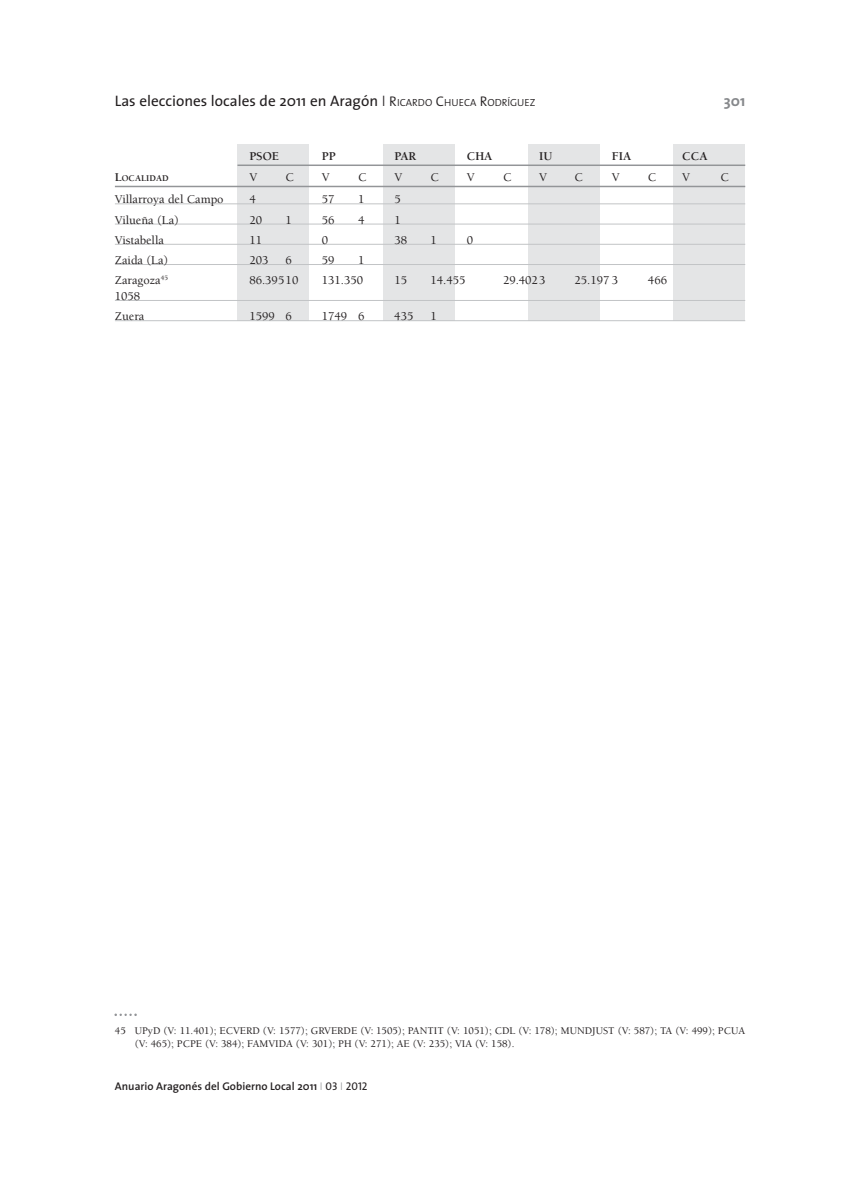
<style>
.page{position:relative;width:844px;height:1191px;background:#fff}
.page>*{position:absolute;margin:0;border:0;box-sizing:border-box;transform-origin:0 0}
.t1{font:15.22px "The Sans";color:#231f20}
.t2{font:700 15.22px "The Sans";color:#86888b}
.t3{font:500 12.25px/20.3px "Berkeley";color:#231f20}
.t4{font:700 12.25px "Berkeley";color:#231f20}
.t5{font:600 11.2px "The Sans";color:#231f20}
.t6{font:500 10.5px/13.1px "Berkeley";color:#231f20}
.t7{font:700 9.1px "Berkeley";color:#231f20}
.s1{font-weight:300}
.s2{font-weight:300;font-size:14px}
.s3{font-weight:300;font-size:10.33px}
.s4{font-size:12.25px}
.s5{font-weight:200;color:#86888b}
.s6{font-family:"The Sans Caps";font-weight:400}
</style>
<div class="page">
<div style="left:237px;top:144px;width:72px;height:177px;background:#e4e5e6"></div>
<div style="left:383px;top:144px;width:71px;height:177px;background:#e4e5e6"></div>
<div style="left:528px;top:144px;width:72px;height:177px;background:#e4e5e6"></div>
<div style="left:673px;top:144px;width:72px;height:177px;background:#e4e5e6"></div>
<hr style="left:237px;top:164px;width:508px;height:2px;background:#939598">
<hr style="left:115px;top:186px;width:630px;height:1px;background:#939598">
<hr style="left:115px;top:203px;width:630px;height:1px;background:#c2c4c6">
<hr style="left:115px;top:224px;width:630px;height:1px;background:#c2c4c6">
<hr style="left:115px;top:244px;width:630px;height:1px;background:#c2c4c6">
<hr style="left:115px;top:264px;width:630px;height:1px;background:#c2c4c6">
<hr style="left:115px;top:300px;width:630px;height:1px;background:#c2c4c6">
<hr style="left:115px;top:320px;width:630px;height:1px;background:#c2c4c6">
<svg style="left:114px;top:1013px;width:23px;height:3px"></svg>
<h1 class="t1" style="left:115px;top:94px;width:422px">Las elecciones locales de 2011 en Aragón <span class="s1">I</span> <span class="s2">R</span><span class="s3">ICARDO</span> <span class="s2">C</span><span class="s3">HUECA</span> <span class="s2">R</span><span class="s3">ODRÍGUEZ</span></h1>
<h1 class="t2" style="left:723px;top:94px;width:23px">301</h1>
<p class="t4" style="left:249px;top:151px;width:31px">PSOE</p>
<p class="t4" style="left:322px;top:151px;width:15px">PP</p>
<p class="t4" style="left:394px;top:151px;width:23px">PAR</p>
<p class="t4" style="left:467px;top:151px;width:27px">CHA</p>
<p class="t4" style="left:539px;top:151px;width:15px">IU</p>
<p class="t4" style="left:611px;top:151px;width:21px">FIA</p>
<p class="t4" style="left:682px;top:151px;width:27px">CCA</p>
<p class="t7" style="left:115px;top:174px;width:55px"><span class="s4">L</span>OCALIDAD</p>
<p class="t3" style="left:249px;top:168px;width:9px">V</p>
<p class="t3" style="left:285px;top:168px;width:10px">C</p>
<p class="t3" style="left:322px;top:168px;width:9px">V</p>
<p class="t3" style="left:358px;top:168px;width:10px">C</p>
<p class="t3" style="left:394px;top:168px;width:9px">V</p>
<p class="t3" style="left:430px;top:168px;width:10px">C</p>
<p class="t3" style="left:467px;top:168px;width:9px">V</p>
<p class="t3" style="left:503px;top:168px;width:10px">C</p>
<p class="t3" style="left:539px;top:168px;width:9px">V</p>
<p class="t3" style="left:574px;top:168px;width:10px">C</p>
<p class="t3" style="left:611px;top:168px;width:9px">V</p>
<p class="t3" style="left:648px;top:168px;width:10px">C</p>
<p class="t3" style="left:682px;top:168px;width:9px">V</p>
<p class="t3" style="left:720px;top:168px;width:10px">C</p>
<p class="t3" style="left:115px;top:191px;width:110px">Villarroya del Campo</p>
<p class="t3" style="left:249px;top:191px;width:8px">4</p>
<p class="t3" style="left:322px;top:191px;width:14px">57</p>
<p class="t3" style="left:358px;top:191px;width:8px">1</p>
<p class="t3" style="left:394px;top:191px;width:8px">5</p>
<p class="t3" style="left:115px;top:211px;width:66px">Vilueña (La)</p>
<p class="t3" style="left:249px;top:211px;width:14px">20</p>
<p class="t3" style="left:286px;top:211px;width:8px">1</p>
<p class="t3" style="left:322px;top:211px;width:14px">56</p>
<p class="t3" style="left:358px;top:211px;width:8px">4</p>
<p class="t3" style="left:394px;top:211px;width:8px">1</p>
<p class="t3" style="left:115px;top:231px;width:50px">Vistabella</p>
<p class="t3" style="left:249px;top:231px;width:14px">11</p>
<p class="t3" style="left:322px;top:231px;width:8px">0</p>
<p class="t3" style="left:394px;top:231px;width:14px">38</p>
<p class="t3" style="left:430px;top:231px;width:8px">1</p>
<p class="t3" style="left:467px;top:231px;width:8px">0</p>
<p class="t3" style="left:115px;top:251px;width:55px">Zaida (La)</p>
<p class="t3" style="left:249px;top:251px;width:21px">203</p>
<p class="t3" style="left:285px;top:251px;width:8px">6</p>
<p class="t3" style="left:322px;top:251px;width:14px">59</p>
<p class="t3" style="left:358px;top:251px;width:8px">1</p>
<p class="t3" style="left:115px;top:271px;width:55px">Zaragoza<sup>45</sup></p>
<p class="t3" style="left:249px;top:271px;width:50px">86.39510</p>
<p class="t3" style="left:322px;top:271px;width:43px">131.350</p>
<p class="t3" style="left:394px;top:271px;width:14px">15</p>
<p class="t3" style="left:430px;top:271px;width:36px">14.455</p>
<p class="t3" style="left:503px;top:271px;width:44px">29.4023</p>
<p class="t3" style="left:574px;top:271px;width:45px">25.197 3</p>
<p class="t3" style="left:648px;top:271px;width:21px">466</p>
<p class="t3" style="left:115px;top:287px;width:31px">1058<br>Zuera</p>
<p class="t3" style="left:249px;top:307px;width:44px">1599 6</p>
<p class="t3" style="left:322px;top:307px;width:44px">1749 6</p>
<p class="t3" style="left:394px;top:307px;width:21px">435</p>
<p class="t3" style="left:430px;top:307px;width:8px">1</p>
<p class="t6" style="left:135px;top:1025px;width:612px;text-indent:-20px">45 UPyD (V: 11.401); ECVERD (V: 1577); GRVERDE (V: 1505); PANTIT (V: 1051); CDL (V: 178); MUNDJUST (V: 587); TA (V: 499); PCUA (V: 465); PCPE (V: 384); FAMVIDA (V: 301); PH (V: 271); AE (V: 235); VIA (V: 158).</p>
<p class="t5" style="left:115px;top:1082px;width:254px">Anuario Aragonés del Gobierno Local 2011 <span class="s5">I</span> <span class="s6">03</span> <span class="s5">I</span> <span class="s6">2012</span></p>
</div>
